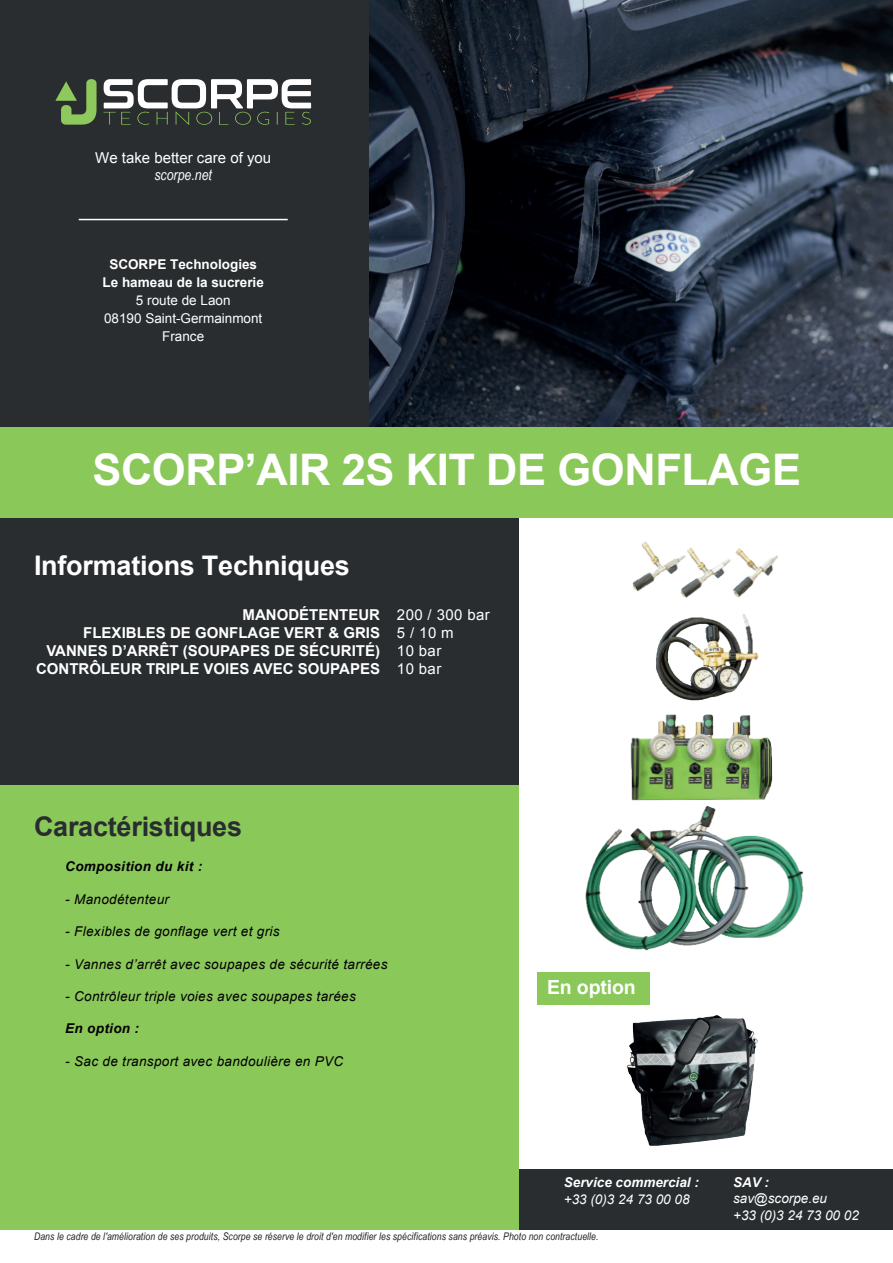
<style>
.page{position:relative;width:893px;height:1263px;background:#fff}
.page>*{position:absolute;margin:0;border:0;box-sizing:border-box;transform-origin:0 0}
.t1{font:700 43.5px "Arial";letter-spacing:-.01em;color:#fff}
.t2{font:700 27px "Arial";letter-spacing:-.01em;color:#fff}
.t3{font:700 27px "Arial";letter-spacing:-.01em;color:#292d2f}
.t4{font:700 19.5px "Arial";letter-spacing:-.01em;color:#fff}
.t5{font:700 15px/18px "Arial";color:#fff;text-align:right}
.t6{font:15px/18px "Arial";letter-spacing:.025em;color:#fff}
.t7{font:15px "Arial";color:#fff}
.t8{font:italic 15px "Arial Narrow";color:#fff}
.t9{font:italic 13.5px "Arial";letter-spacing:.025em;color:#000001}
.t10{font:italic 13.5px/16.2px "Arial";color:#fff}
.t11{font:13.5px/18px "Arial";color:#fff;text-align:center}
.t12{font:700 13.5px/18px "Arial";color:#fff;text-align:center}
.t13{font:italic 700 13.5px "Arial";letter-spacing:.025em;color:#000001}
.t14{font:italic 700 13.5px "Arial";color:#fff}
.t15{font:italic 10.5px "Arial Narrow";letter-spacing:.01em;color:#231f20}
</style>
<div class="page">
<img style="left:369px;top:0;width:524px;height:427px">
<div style="left:0;top:0;width:369px;height:427px;background:#292d2f"></div>
<div style="left:0;top:517px;width:518px;height:268px;background:#292d2f"></div>
<div style="left:518px;top:1170px;width:375px;height:60px;background:#292d2f"></div>
<div style="left:0;top:427px;width:893px;height:90px;background:#8bc85a"></div>
<div style="left:0;top:785px;width:518px;height:445px;background:#8bc85a"></div>
<svg style="left:103px;top:79px;width:208px;height:46px"></svg>
<svg style="left:55px;top:79px;width:42px;height:46px"></svg>
<hr style="left:79px;top:219px;width:209px;height:1px;background:#fff">
<img style="left:585px;top:541px;width:219px;height:410px">
<img style="left:626px;top:1015px;width:132px;height:131px">
<div style="left:537px;top:972px;width:112px;height:32px;background:#8bc85a"></div>
<p class="t7" style="left:95px;top:148px;width:177px">We take better care of you</p>
<p class="t8" style="left:154px;top:164px;width:59px">scorpe.net</p>
<p class="t12" style="left:103px;top:256px;width:163px">SCORPE Technologies<br>Le hameau de la sucrerie</p>
<p class="t11" style="left:104px;top:292px;width:160px">5 route de Laon<br>08190 Saint-Germainmont<br>France</p>
<h1 class="t1" style="left:92px;top:441px;width:710px">SCORP’AIR 2S KIT DE GONFLAGE</h1>
<h2 class="t2" style="left:34px;top:548px;width:317px">Informations Techniques</h2>
<p class="t5" style="left:36px;top:607px;width:345px">MANODÉTENTEUR<br>FLEXIBLES DE GONFLAGE VERT &amp; GRIS<br>VANNES D’ARRÊT (SOUPAPES DE SÉCURITÉ)<br>CONTRÔLEUR TRIPLE VOIES AVEC SOUPAPES</p>
<p class="t6" style="left:397px;top:606px;width:94px">200 / 300 bar<br>5 / 10 m<br>10 bar<br>10 bar</p>
<h2 class="t3" style="left:34px;top:809px;width:210px">Caractéristiques</h2>
<p class="t13" style="left:65px;top:858px;width:138px">Composition du kit :</p>
<p class="t9" style="left:65px;top:890px;width:105px">- Manodétenteur</p>
<p class="t9" style="left:65px;top:923px;width:216px">- Flexibles de gonflage vert et gris</p>
<p class="t9" style="left:65px;top:955px;width:324px">- Vannes d’arrêt avec soupapes de sécurité tarrées</p>
<p class="t9" style="left:65px;top:987px;width:292px">- Contrôleur triple voies avec soupapes tarées</p>
<p class="t13" style="left:65px;top:1020px;width:75px">En option :</p>
<p class="t9" style="left:65px;top:1052px;width:279px">- Sac de transport avec bandoulière en PVC</p>
<h3 class="t4" style="left:547px;top:974px;width:90px">En option</h3>
<p class="t14" style="left:564px;top:1174px;width:137px">Service commercial :</p>
<p class="t10" style="left:564px;top:1191px;width:127px">+33 (0)3 24 73 00 08</p>
<p class="t15" style="left:34px;top:1229px;width:566px">Dans le cadre de l'amélioration de ses produits, Scorpe se réserve le droit d'en modifier les spécifications sans préavis. Photo non contractuelle.</p>
<p class="t14" style="left:733px;top:1174px;width:38px">SAV :</p>
<p class="t10" style="left:733px;top:1191px;width:127px">sav@scorpe.eu<br>+33 (0)3 24 73 00 02</p>
</div>
